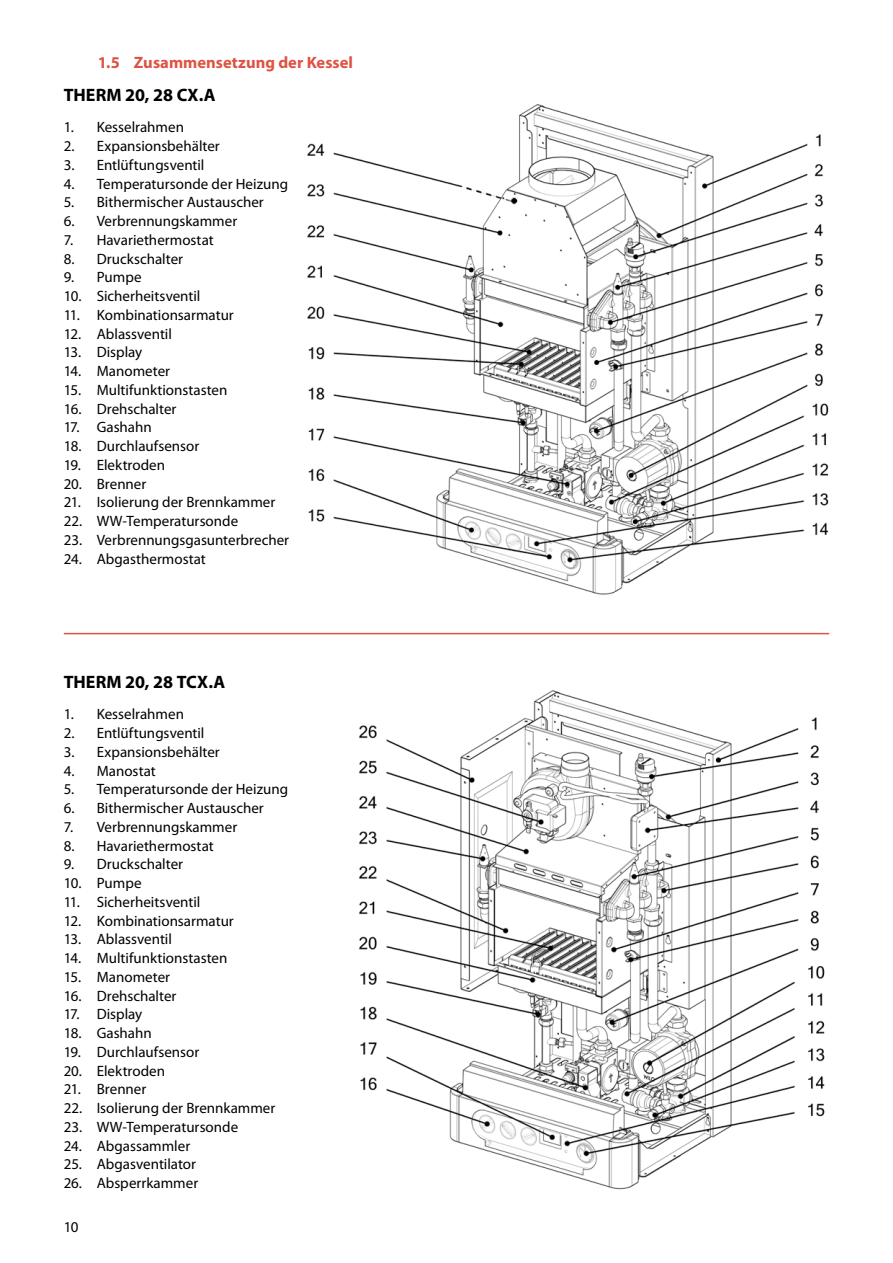
<style>
.page{position:relative;width:893px;height:1263px;background:#fff}
.page>*{position:absolute;margin:0;border:0;box-sizing:border-box;transform-origin:0 0}
.t1{font:700 18px "Myriad Pro";letter-spacing:-.01em;color:#000}
.t2{font:700 16.5px "Myriad Pro";letter-spacing:.005em;color:#de5343}
.t3{font:15px "Myriad Pro";color:#000}
</style>
<div class="page">
<img style="left:307px;top:104px;width:522px;height:491px">
<hr style="left:64px;top:633px;width:765px;height:1px;background:#de5343">
<img style="left:359px;top:690px;width:466px;height:500px">
<p class="t2" style="left:98px;top:51px;width:257px">1.5 Zusammensetzung der Kessel</p>
<p class="t1" style="left:64px;top:83px;width:13px">THERM</p>
<p class="t1" style="left:125px;top:83px;width:92px">20, 28 CX.A</p>
<p class="t3" style="left:64px;top:118px;width:122px">1. Kesselrahmen</p>
<p class="t3" style="left:64px;top:137px;width:158px">2. Expansionsbehälter</p>
<p class="t3" style="left:64px;top:156px;width:142px">3. Entlüftungsventil</p>
<p class="t3" style="left:64px;top:174px;width:226px">4. Temperatursonde der Heizung</p>
<p class="t3" style="left:64px;top:193px;width:202px">5. Bithermischer Austauscher</p>
<p class="t3" style="left:64px;top:212px;width:175px">6. Verbrennungskammer</p>
<p class="t3" style="left:64px;top:231px;width:152px">7. Havariethermostat</p>
<p class="t3" style="left:64px;top:249px;width:121px">8. Druckschalter</p>
<p class="t3" style="left:64px;top:268px;width:79px">9. Pumpe</p>
<p class="t3" style="left:64px;top:287px;width:138px">10. Sicherheitsventil</p>
<p class="t3" style="left:64px;top:306px;width:172px">11. Kombinationsarmatur</p>
<p class="t3" style="left:64px;top:324px;width:110px">12. Ablassventil</p>
<p class="t3" style="left:64px;top:343px;width:80px">13. Display</p>
<p class="t3" style="left:64px;top:362px;width:108px">14. Manometer</p>
<p class="t3" style="left:64px;top:381px;width:165px">15. Multifunktionstasten</p>
<p class="t3" style="left:64px;top:399px;width:114px">16. Drehschalter</p>
<p class="t3" style="left:64px;top:418px;width:89px">17. Gashahn</p>
<p class="t3" style="left:64px;top:437px;width:137px">18. Durchlaufsensor</p>
<p class="t3" style="left:64px;top:456px;width:103px">19. Elektroden</p>
<p class="t3" style="left:64px;top:474px;width:84px">20. Brenner</p>
<p class="t3" style="left:64px;top:493px;width:213px">21. Isolierung der Brennkammer</p>
<p class="t3" style="left:64px;top:512px;width:176px">22. WW-Temperatursonde</p>
<p class="t3" style="left:64px;top:531px;width:227px">23. Verbrennungsgasunterbrecher</p>
<p class="t3" style="left:64px;top:549px;width:144px">24. Abgasthermostat</p>
<p class="t1" style="left:64px;top:670px;width:13px">THERM</p>
<p class="t1" style="left:125px;top:670px;width:102px">20, 28 TCX.A</p>
<p class="t3" style="left:64px;top:705px;width:122px">1. Kesselrahmen</p>
<p class="t3" style="left:64px;top:724px;width:142px">2. Entlüftungsventil</p>
<p class="t3" style="left:64px;top:742px;width:158px">3. Expansionsbehälter</p>
<p class="t3" style="left:64px;top:761px;width:94px">4. Manostat</p>
<p class="t3" style="left:64px;top:780px;width:226px">5. Temperatursonde der Heizung</p>
<p class="t3" style="left:64px;top:799px;width:202px">6. Bithermischer Austauscher</p>
<p class="t3" style="left:64px;top:817px;width:175px">7. Verbrennungskammer</p>
<p class="t3" style="left:64px;top:836px;width:152px">8. Havariethermostat</p>
<p class="t3" style="left:64px;top:855px;width:121px">9. Druckschalter</p>
<p class="t3" style="left:64px;top:874px;width:79px">10. Pumpe</p>
<p class="t3" style="left:64px;top:892px;width:138px">11. Sicherheitsventil</p>
<p class="t3" style="left:64px;top:911px;width:172px">12. Kombinationsarmatur</p>
<p class="t3" style="left:64px;top:930px;width:110px">13. Ablassventil</p>
<p class="t3" style="left:64px;top:949px;width:165px">14. Multifunktionstasten</p>
<p class="t3" style="left:64px;top:967px;width:108px">15. Manometer</p>
<p class="t3" style="left:64px;top:986px;width:114px">16. Drehschalter</p>
<p class="t3" style="left:64px;top:1005px;width:80px">17. Display</p>
<p class="t3" style="left:64px;top:1024px;width:89px">18. Gashahn</p>
<p class="t3" style="left:64px;top:1042px;width:137px">19. Durchlaufsensor</p>
<p class="t3" style="left:64px;top:1061px;width:103px">20. Elektroden</p>
<p class="t3" style="left:64px;top:1080px;width:84px">21. Brenner</p>
<p class="t3" style="left:64px;top:1099px;width:213px">22. Isolierung der Brennkammer</p>
<p class="t3" style="left:64px;top:1117px;width:176px">23. WW-Temperatursonde</p>
<p class="t3" style="left:64px;top:1136px;width:128px">24. Abgassammler</p>
<p class="t3" style="left:64px;top:1155px;width:134px">25. Abgasventilator</p>
<p class="t3" style="left:64px;top:1174px;width:136px">26. Absperrkammer</p>
<p class="t3" style="left:64px;top:1217px;width:16px">10</p>
</div>
